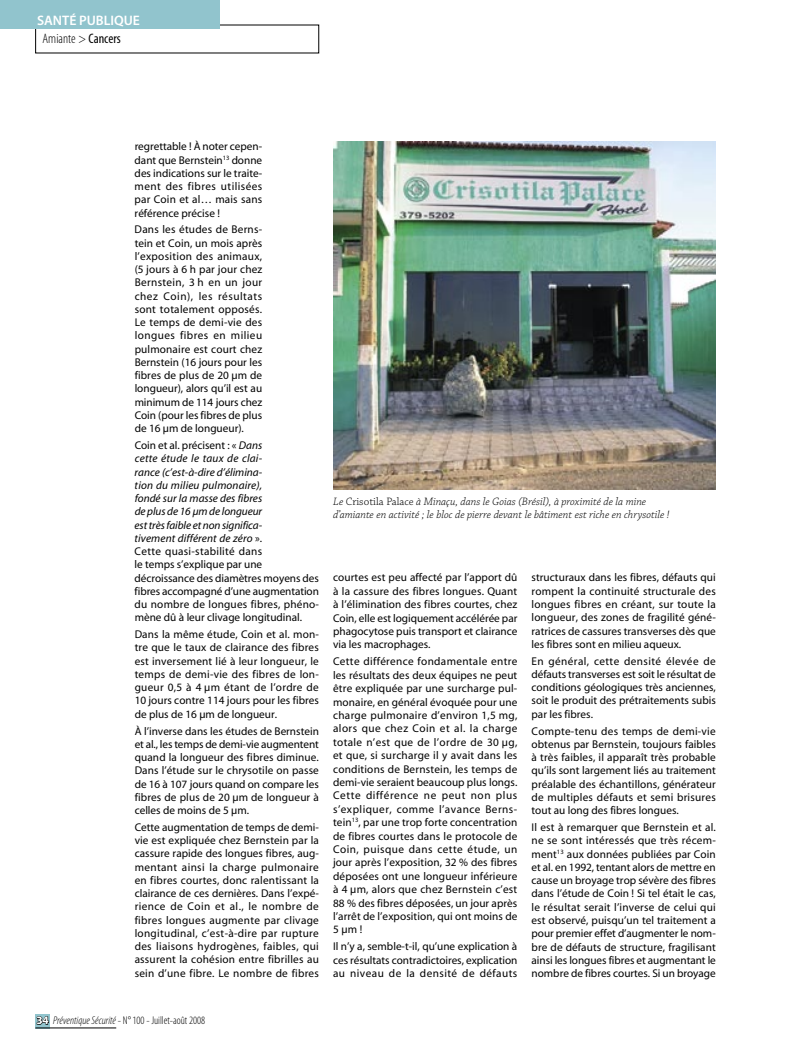
<style>
.page{position:relative;width:808px;height:1053px;background:#fff}
.page>*{position:absolute;margin:0;border:0;box-sizing:border-box;transform-origin:0 0}
.t1{font:13.75px "Myriad MM 215 300";color:#000}
.t2{font:13.75px "Myriad MM 565 600";letter-spacing:-.005em;color:#fff}
.t3{font:11.25px/13.2px "Myriad MM 400 600";color:#000;text-align:justify}
.t4{font:11.25px/13.2px "Myriad MM It 400 600";letter-spacing:-.01em;color:#000;text-align:justify}
.t5{font:italic 300 11.25px/13.8px "Chaparral Pro";color:#000}
.t6{font:11.25px "Myriad MM 215 300";color:#000}
.s1{font-family:"Myriad MM 400 300"}
.s2{font-family:"Myriad MM It 400 600"}
.s3{font-family:"Myriad MM 400 600"}
.s4{font-style:normal}
.s5{font-family:"Myriad MM 700 600";color:#fff}
.s6{font-family:"Myriad MM It 215 300"}
</style>
<div class="page">
<img style="left:333px;top:142px;width:383px;height:347px">
<div style="left:0;top:0;width:220px;height:28px;background:#91c4cd"></div>
<svg style="left:35px;top:1014px;width:15px;height:13px"></svg>
<hr style="left:35px;top:1027px;width:81px;height:1px;background:#000">
<svg style="left:36px;top:1014px;width:13px;height:10px"></svg>
<p class="t2" style="left:37px;top:14px;width:104px">SANTÉ PUBLIQUE</p>
<p class="t1" style="left:43px;top:32px;width:80px">Amiante &gt; <span class="s1">Cancers</span></p>
<p class="t3" style="left:135px;top:140px;width:129px">regrettable ! À noter cepen&shy;dant que Bernstein<sup>13</sup> donne des indications sur le traite&shy;ment des fibres utilisées par Coin et al… mais sans référence précise !</p>
<p class="t3" style="left:135px;top:223px;width:129px">Dans les études de Berns&shy;tein et Coin, un mois après l’exposition des animaux, (5 jours à 6 h par jour chez Bernstein, 3 h en un jour chez Coin), les résultats sont totalement opposés.<br>Le temps de demi-vie des longues fibres en milieu pulmonaire est court chez Bernstein (16 jours pour les fibres de plus de 20 µm de longueur), alors qu’il est au minimum de 114 jours chez Coin (pour les fibres de plus de 16 µm de longueur).</p>
<p class="t3" style="left:135px;top:439px;width:129px">Coin et al. précisent : « <span class="s2">Dans</span></p>
<p class="t4" style="left:135px;top:452px;width:129px">cette étude le taux de clai&shy;rance (c’est-à-dire d’élimina&shy;tion du milieu pulmonaire), fondé sur la masse des fibres de plus de 16 µm de longueur est très faible et non significa&shy;tivement différent de zéro <span class="s3">».</span></p>
<p class="t3" style="left:135px;top:545px;width:186px;text-align:left">Cette quasi-stabilité dans<br>le temps s’explique par une décroissance des diamètres moyens des fibres accompagné d’une augmentation du nombre de longues fibres, phéno&shy;mène dû à leur clivage longitudinal.</p>
<p class="t3" style="left:135px;top:628px;width:186px">Dans la même étude, Coin et al. mon&shy;tre que le taux de clairance des fibres est inversement lié à leur longueur, le temps de demi-vie des fibres de lon&shy;gueur 0,5 à 4 µm étant de l’ordre de 10 jours contre 114 jours pour les fibres de plus de 16 µm de longueur.</p>
<p class="t3" style="left:135px;top:724px;width:186px">À l’inverse dans les études de Bernstein et al., les temps de demi-vie augmentent quand la longueur des fibres diminue.<br>Dans l’étude sur le chrysotile on passe de 16 à 107 jours quand on compare les fibres de plus de 20 µm de longueur à celles de moins de 5 µm.</p>
<p class="t3" style="left:135px;top:821px;width:186px">Cette augmentation de temps de demi&shy;vie est expliquée chez Bernstein par la cassure rapide des longues fibres, aug&shy;mentant ainsi la charge pulmonaire en fibres courtes, donc ralentissant la clairance de ces dernières. Dans l’expé&shy;rience de Coin et al., le nombre de fibres longues augmente par clivage longitudinal, c’est-à-dire par rupture des liaisons hydrogènes, faibles, qui assurent la cohésion entre fibrilles au sein d’une fibre. Le nombre de fibres</p>
<p class="t5" style="left:333px;top:494px;width:338px">Le <span class="s4">Crisotila Palace</span> à Minaçu, dans le Goias (Brésil), à proximité de la mine d’amiante en activité ; le bloc de pierre devant le bâtiment est riche en chrysotile !</p>
<p class="t3" style="left:333px;top:571px;width:186px">courtes est peu affecté par l’apport dû à la cassure des fibres longues. Quant à l’élimination des fibres courtes, chez Coin, elle est logiquement accélérée par phagocytose puis transport et clairance via les macrophages.</p>
<p class="t3" style="left:333px;top:655px;width:186px">Cette différence fondamentale entre les résultats des deux équipes ne peut être expliquée par une surcharge pul&shy;monaire, en général évoquée pour une charge pulmonaire d’environ 1,5 mg, alors que chez Coin et al. la charge totale n’est que de l’ordre de 30 µg, et que, si surcharge il y avait dans les conditions de Bernstein, les temps de demi-vie seraient beaucoup plus longs.<br>Cette différence ne peut non plus s’expliquer, comme l’avance Berns&shy;tein<sup>13</sup>, par une trop forte concentration de fibres courtes dans le protocole de Coin, puisque dans cette étude, un jour après l’exposition, 32 % des fibres déposées ont une longueur inférieure à 4 µm, alors que chez Bernstein c’est 88 % des fibres déposées, un jour après l’arrêt de l’exposition, qui ont moins de 5 µm !</p>
<p class="t3" style="left:333px;top:940px;width:186px">Il n’y a, semble-t-il, qu’une explication à ces résultats contradictoires, explication au niveau de la densité de défauts</p>
<p class="t3" style="left:531px;top:571px;width:186px">structuraux dans les fibres, défauts qui rompent la continuité structurale des longues fibres en créant, sur toute la longueur, des zones de fragilité géné&shy;ratrices de cassures transverses dès que les fibres sont en milieu aqueux.</p>
<p class="t3" style="left:531px;top:654px;width:186px">En général, cette densité élevée de défauts transverses est soit le résultat de conditions géologiques très anciennes, soit le produit des prétraitements subis par les fibres.</p>
<p class="t3" style="left:531px;top:724px;width:186px">Compte-tenu des temps de demi-vie obtenus par Bernstein, toujours faibles à très faibles, il apparaît très probable qu’ils sont largement liés au traitement préalable des échantillons, générateur de multiples défauts et semi brisures tout au long des fibres longues.</p>
<p class="t3" style="left:531px;top:821px;width:186px">Il est à remarquer que Bernstein et al. ne se sont intéressés que très récem&shy;ment<sup>13</sup> aux données publiées par Coin et al. en 1992, tentant alors de mettre en cause un broyage trop sévère des fibres dans l’étude de Coin ! Si tel était le cas, le résultat serait l’inverse de celui qui est observé, puisqu’un tel traitement a pour premier effet d’augmenter le nom&shy;bre de défauts de structure, fragilisant ainsi les longues fibres et augmentant le nombre de fibres courtes. Si un broyage</p>
<p class="t6" style="left:37px;top:1014px;width:170px"><span class="s5">34</span> <span class="s6">Préventique Sécurité</span> - N° 100 - Juillet-août 2008</p>
</div>
